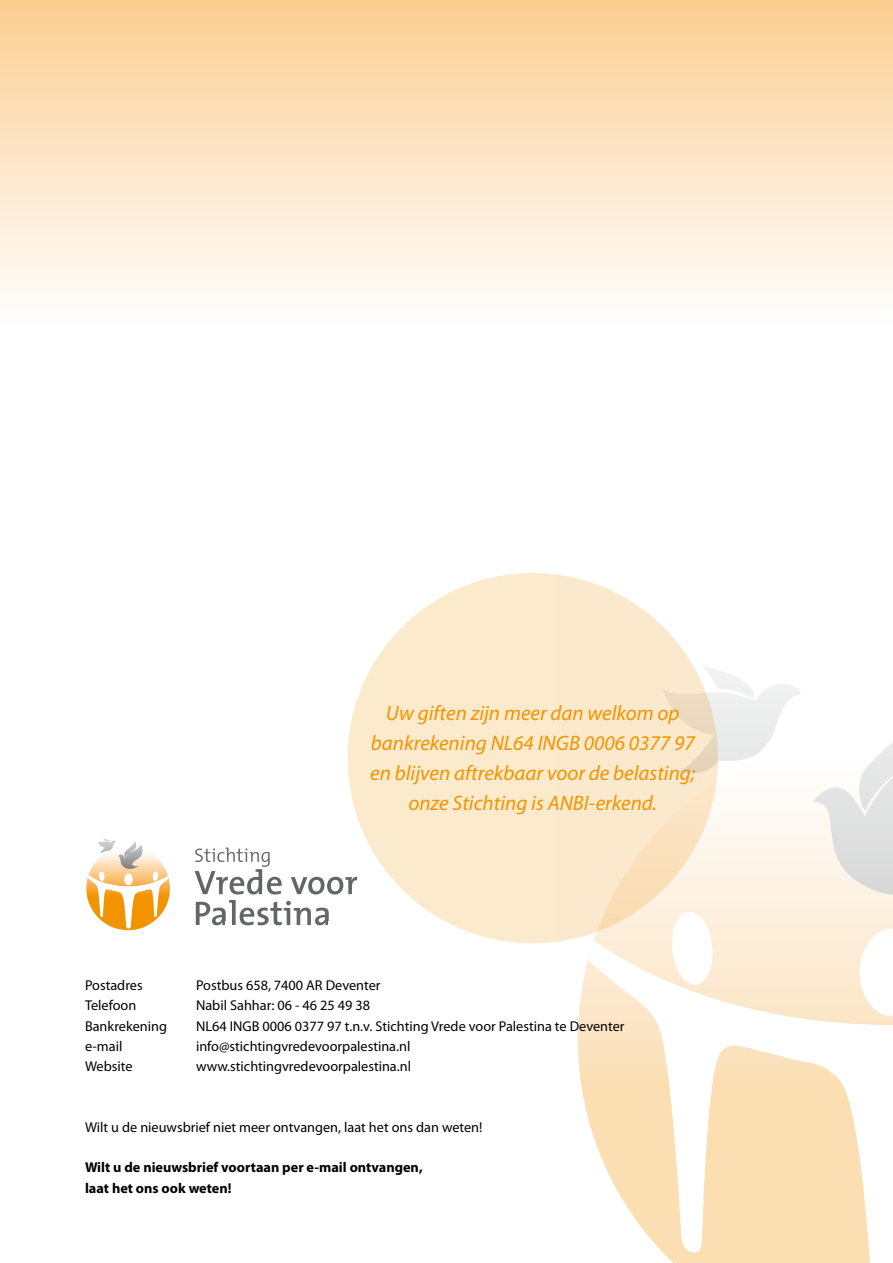
<style>
.page{position:relative;width:893px;height:1263px;background:#fff}
.page>*{position:absolute;margin:0;border:0;box-sizing:border-box;transform-origin:0 0}
.t1{font:italic 21px/30px "Myriad Pro";color:#f39400;text-align:center}
.t2{font:14.25px "Myriad Pro";color:#000}
.t3{font:700 14.25px/20.2px "Myriad Pro";color:#000}
</style>
<div class="page">
<svg style="left:558px;top:575px;width:335px;height:688px"></svg>
<div style="left:0;top:0;width:893px;height:327px;background:linear-gradient(to bottom,#fcce92,#fff)"></div>
<svg style="left:195px;top:847px;width:162px;height:79px"></svg>
<svg style="left:86px;top:838px;width:84px;height:90px"></svg>
<div style="left:348px;top:573px;width:370px;height:370px;background:#fceacd;border-radius:50%"></div>
<h1 class="t1" style="left:370px;top:698px;width:327px">Uw giften zijn meer dan welkom op bankrekening NL64 INGB 0006 0377 97 en blijven aftrekbaar voor de belasting; onze Stichting is ANBI-erkend.</h1>
<p class="t2" style="left:85px;top:977px;width:59px">Postadres</p>
<p class="t2" style="left:196px;top:977px;width:186px">Postbus 658, 7400 AR Deventer</p>
<p class="t2" style="left:85px;top:998px;width:53px">Telefoon</p>
<p class="t2" style="left:196px;top:998px;width:175px">Nabil Sahhar: 06 - 46 25 49 38</p>
<p class="t2" style="left:85px;top:1018px;width:84px">Bankrekening</p>
<p class="t2" style="left:196px;top:1018px;width:430px">NL64 INGB 0006 0377 97 t.n.v. Stichting Vrede voor Palestina te Deventer</p>
<p class="t2" style="left:85px;top:1038px;width:39px">e-mail</p>
<p class="t2" style="left:196px;top:1038px;width:216px">info@stichtingvredevoorpalestina.nl</p>
<p class="t2" style="left:85px;top:1058px;width:49px">Website</p>
<p class="t2" style="left:196px;top:1058px;width:216px">www.stichtingvredevoorpalestina.nl</p>
<p class="t2" style="left:85px;top:1119px;width:399px">Wilt u de nieuwsbrief niet meer ontvangen, laat het ons dan weten!</p>
<p class="t3" style="left:85px;top:1158px;width:339px">Wilt u de nieuwsbrief voortaan per e-mail ontvangen, laat het ons ook weten!</p>
</div>
